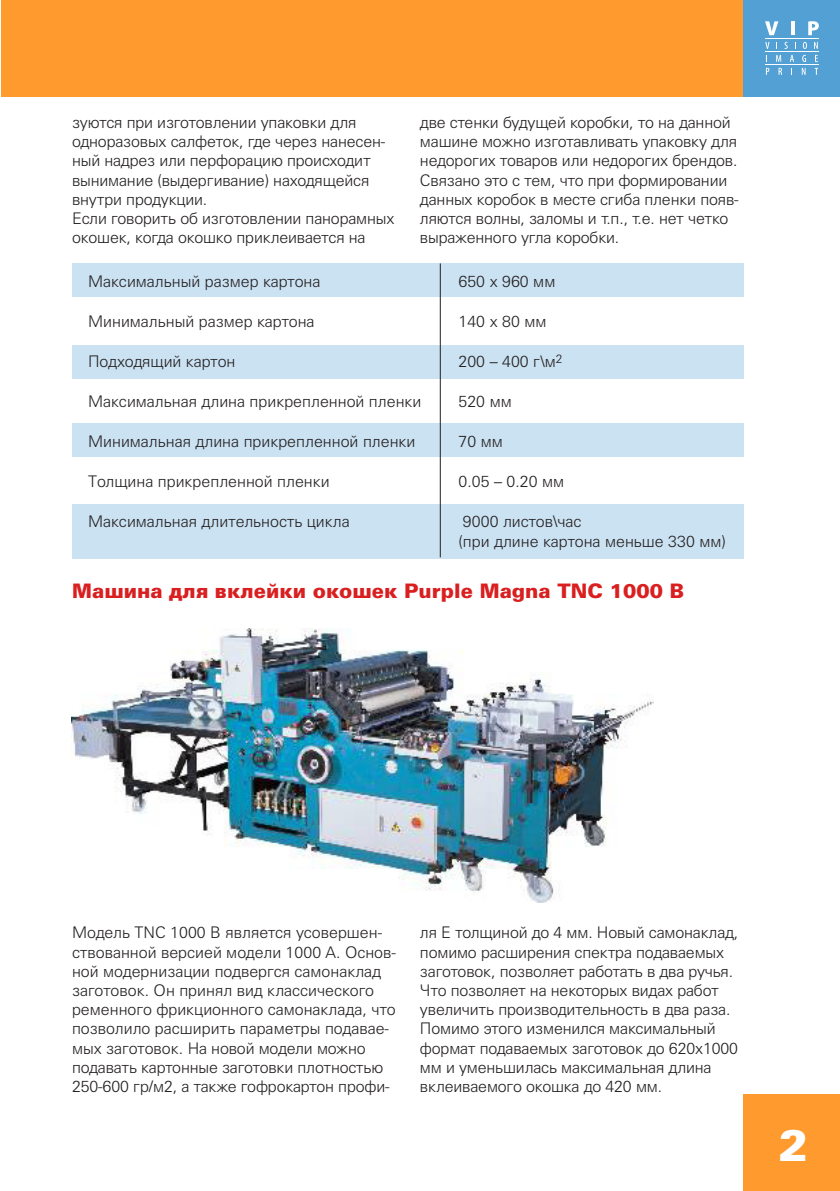
<style>
.page{position:relative;width:840px;height:1191px;background:#fff}
.page>*{position:absolute;margin:0;border:0;box-sizing:border-box;transform-origin:0 0}
.t1{font:900 44px "Univers Cyr";color:#fff}
.t2{font:900 20px "Univers Cyr";color:#d91f20}
.t3{font:300 16px/19.2px "Univers Cyr";letter-spacing:-.01em;color:#231f20}
</style>
<div class="page">
<div style="left:1px;top:0;width:838px;height:96px;background:#ff9b2e"></div>
<div style="left:743px;top:1095px;width:96px;height:96px;background:#ff9b2e"></div>
<div style="left:743px;top:0;width:96px;height:96px;background:#53a1d4"></div>
<hr style="left:764px;top:51px;width:54px;height:1px;background:#fff">
<hr style="left:764px;top:38px;width:54px;height:1px;background:#fff">
<hr style="left:764px;top:64px;width:54px;height:1px;background:#fff">
<svg style="left:765px;top:42px;width:4px;height:7px"></svg>
<svg style="left:784px;top:42px;width:3px;height:7px"></svg>
<svg style="left:802px;top:42px;width:4px;height:7px"></svg>
<svg style="left:814px;top:42px;width:3px;height:7px"></svg>
<svg style="left:776px;top:55px;width:4px;height:7px"></svg>
<svg style="left:790px;top:55px;width:3px;height:7px"></svg>
<svg style="left:802px;top:55px;width:3px;height:7px"></svg>
<svg style="left:766px;top:68px;width:3px;height:7px"></svg>
<svg style="left:778px;top:68px;width:3px;height:7px"></svg>
<svg style="left:801px;top:68px;width:4px;height:7px"></svg>
<svg style="left:814px;top:68px;width:3px;height:7px"></svg>
<svg style="left:765px;top:21px;width:13px;height:14px"></svg>
<svg style="left:791px;top:21px;width:3px;height:14px"></svg>
<svg style="left:808px;top:21px;width:10px;height:14px"></svg>
<div style="left:72px;top:263px;width:671px;height:34px;background:#cbe2f2"></div>
<div style="left:72px;top:345px;width:671px;height:34px;background:#cbe2f2"></div>
<div style="left:72px;top:423px;width:671px;height:34px;background:#cbe2f2"></div>
<div style="left:72px;top:504px;width:671px;height:54px;background:#cbe2f2"></div>
<hr style="left:439px;top:263px;width:1px;height:294px;background:#231f20">
<img style="left:71px;top:628px;width:581px;height:274px">
<p class="t3" style="left:72px;top:113px;width:314px">зуются при изготовлении упаковки для одноразовых салфеток, где через нанесен&shy;ный надрез или перфорацию происходит вынимание (выдергивание) находящейся внутри продукции.</p>
<p class="t3" style="left:72px;top:209px;width:324px">Если говорить об изготовлении панорамных окошек, когда окошко приклеивается на</p>
<p class="t3" style="left:420px;top:113px;width:320px">две стенки будущей коробки, то на данной машине можно изготавливать упаковку для недорогих товаров или недорогих брендов.<br>Связано это с тем, что при формировании данных коробок в месте сгиба пленки появ&shy;ляются волны, заломы и т.п., т.е. нет четко выраженного угла коробки.</p>
<p class="t3" style="left:88px;top:272px;width:234px">Максимальный размер картона</p>
<p class="t3" style="left:458px;top:272px;width:98px">650 х 960 мм</p>
<p class="t3" style="left:88px;top:312px;width:228px">Минимальный размер картона</p>
<p class="t3" style="left:458px;top:312px;width:89px">140 х 80 мм</p>
<p class="t3" style="left:88px;top:352px;width:149px">Подходящий картон</p>
<p class="t3" style="left:458px;top:352px;width:105px">200 – 400 г\м<sup>2</sup></p>
<p class="t3" style="left:88px;top:392px;width:335px">Максимальная длина прикрепленной пленки</p>
<p class="t3" style="left:458px;top:392px;width:55px">520 мм</p>
<p class="t3" style="left:88px;top:432px;width:329px">Минимальная длина прикрепленной пленки</p>
<p class="t3" style="left:458px;top:432px;width:46px">70 мм</p>
<p class="t3" style="left:88px;top:472px;width:243px">Толщина прикрепленной пленки</p>
<p class="t3" style="left:458px;top:472px;width:107px">0.05 – 0.20 мм</p>
<p class="t3" style="left:88px;top:512px;width:263px">Максимальная длительность цикла</p>
<p class="t3" style="left:462px;top:512px;width:120px">9000 листов\час</p>
<p class="t3" style="left:458px;top:532px;width:269px">(при длине картона меньше 330 мм)</p>
<p class="t2" style="left:72px;top:579px;width:613px">Машина для вклейки окошек Purple Magna TNC 1000 B</p>
<p class="t3" style="left:72px;top:923px;width:325px">Модель TNC 1000 B является усовершен&shy;ствованной версией модели 1000 А. Основ&shy;ной модернизации подвергся самонаклад заготовок. Он принял вид классического ременного фрикционного самонаклада, что позволило расширить параметры подавае&shy;мых заготовок. На новой модели можно подавать картонные заготовки плотностью 250-600 гр/м2, а также гофрокартон профи-</p>
<p class="t3" style="left:420px;top:923px;width:320px">ля Е толщиной до 4 мм. Новый самонаклад, помимо расширения спектра подаваемых заготовок, позволяет работать в два ручья.<br>Что позволяет на некоторых видах работ увеличить производительность в два раза.<br>Помимо этого изменился максимальный формат подаваемых заготовок до 620х1000 мм и уменьшилась максимальная длина вклеиваемого окошка до 420 мм.</p>
<p class="t1" style="left:778px;top:1119px;width:31px">2</p>
</div>
